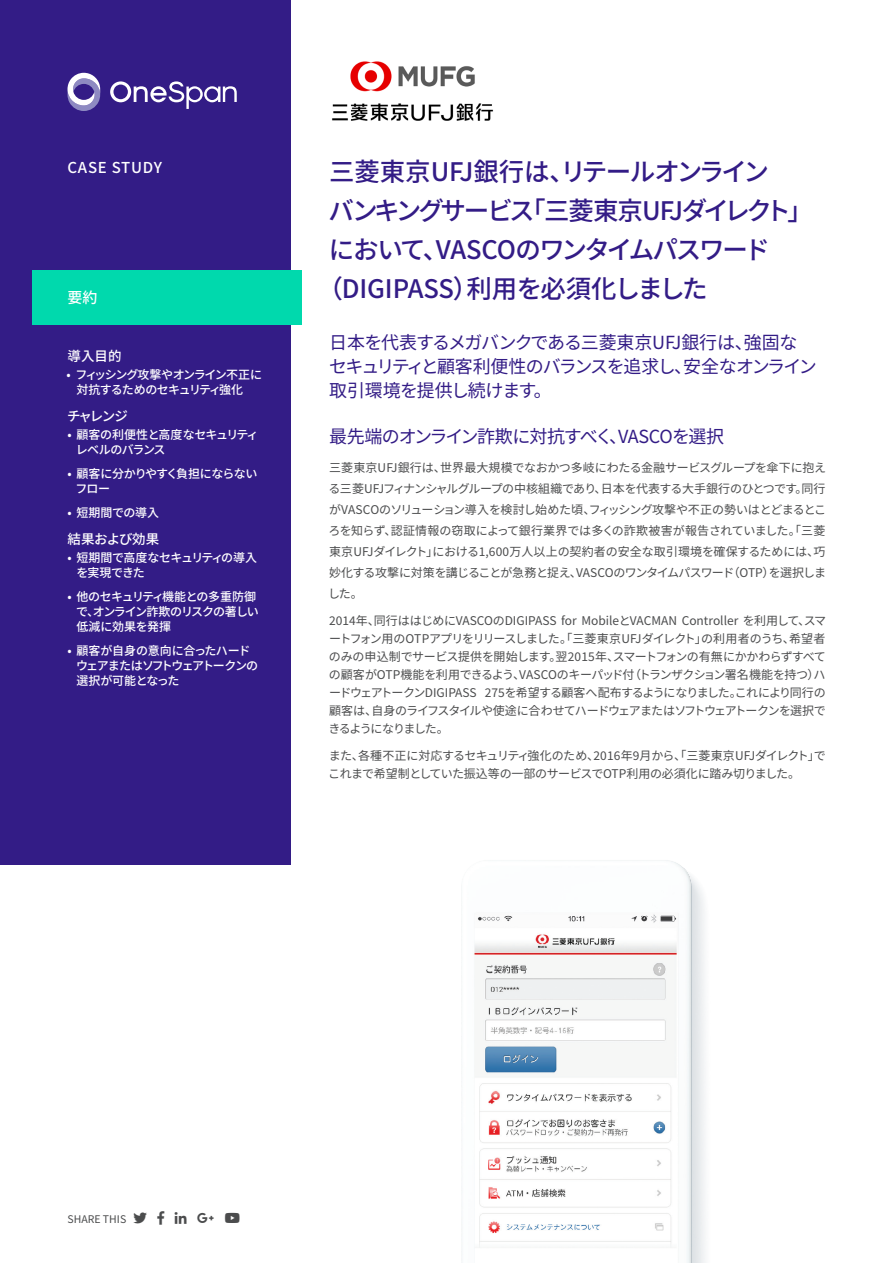
<style>
.page{position:relative;width:893px;height:1263px;background:#fff}
.page>*{position:absolute;margin:0;border:0;box-sizing:border-box;transform-origin:0 0}
.t1{font:500 25.5px "Source Han Sans JP";letter-spacing:-.115em;color:#331c86}
.t2{font:500 25.5px "Source Han Sans JP";letter-spacing:-.065em;color:#331c86}
.t3{font:500 25.5px "Source Han Sans JP";letter-spacing:-.035em;color:#331c86}
.t4{font:500 25.5px "Source Han Sans JP";letter-spacing:-.01em;color:#331c86}
.Text_-_Intro{font:18px/24px "Source Han Sans JP";letter-spacing:-.065em;color:#331c86}
.Text_-_Heads{font:18px "Source Han Sans JP";letter-spacing:-.045em;color:#331c86}
.t5{font:500 15px "Source Han Sans JP";letter-spacing:.05em;color:#fff}
.Sidebar_-_Heads{font:500 13.5px "Source Han Sans JP";letter-spacing:-.035em;color:#fff}
.Text{font:12px/21px "Source Han Sans JP";letter-spacing:-.04em;color:#4b4c4d;text-align:justify}
.t6{font:500 12px/15px "Source Han Sans JP";letter-spacing:-.055em;color:#fff}
.Text-2{font:12px/18px "Source Han Sans JP";letter-spacing:-.02em;color:#4b4c4d}
.t7{font:500 12px/15px "Source Han Sans JP";letter-spacing:-.08em;color:#fff}
.t8{font:500 12px/15px "Source Han Sans JP";letter-spacing:-.035em;color:#fff}
.t9{font:500 12px "Source Han Sans JP";letter-spacing:-.01em;color:#fff}
.t10{font:10.5px "Source Han Sans JP";color:#4b4c4d}
</style>
<div class="page">
<div style="left:0;top:0;width:290px;height:864px;background:#331c86"></div>
<div style="left:33px;top:270px;width:269px;height:54px;background:#00d9ad"></div>
<svg style="left:68px;top:73px;width:32px;height:38px"></svg>
<svg style="left:110px;top:81px;width:127px;height:28px"></svg>
<img style="left:332px;top:61px;width:162px;height:60px">
<img style="left:461px;top:860px;width:244px;height:403px">
<p class="t5" style="left:68px;top:159px;width:96px">CASE STUDY</p>
<p class="t5" style="left:68px;top:289px;width:31px">要約</p>
<p class="Sidebar_-_Heads" style="left:68px;top:349px;width:55px">導入目的</p>
<p class="t7" style="left:76px;top:368px;width:187px;text-indent:-10px">• フィッシング攻撃やオンライン不正に対抗するためのセキュリティ強化</p>
<p class="Sidebar_-_Heads" style="left:67px;top:409px;width:63px">チャレンジ</p>
<p class="t6" style="left:76px;top:428px;width:184px;text-indent:-8px">• 顧客の利便性と高度なセキュリティレベルのバランス</p>
<p class="t8" style="left:76px;top:467px;width:183px;text-indent:-8px">• 顧客に分かりやすく負担にならないフロー</p>
<p class="t9" style="left:68px;top:506px;width:93px">• 短期間での導入</p>
<p class="Sidebar_-_Heads" style="left:68px;top:532px;width:93px">結果および効果</p>
<p class="t6" style="left:76px;top:551px;width:182px;text-indent:-9px">• 短期間で高度なセキュリティの導入を実現できた</p>
<p class="t6" style="left:76px;top:590px;width:184px;text-indent:-9px">• 他のセキュリティ機能との多重防御で、オンライン詐欺のリスクの著しい低減に効果を発揮</p>
<p class="t6" style="left:76px;top:644px;width:184px;text-indent:-9px">• 顧客が自身の意向に合ったハードウェアまたはソフトウェアトークンの選択が可能となった</p>
<p class="t3" style="left:329px;top:157px;width:441px">三菱東京UFJ銀行は、リテールオンライン</p>
<p class="t1" style="left:328px;top:196px;width:486px">バンキングサービス「三菱東京UFJダイレクト」</p>
<p class="t2" style="left:329px;top:235px;width:443px">において、VASCOのワンタイムパスワード</p>
<p class="t4" style="left:317px;top:274px;width:392px">（DIGIPASS）利用を必須化しました</p>
<p class="Text_-_Intro" style="left:329px;top:331px;width:489px">日本を代表するメガバンクである三菱東京UFJ銀行は、強固なセキュリティと顧客利便性のバランスを追求し、安全なオンライン取引環境を提供し続けます。</p>
<p class="Text_-_Heads" style="left:329px;top:427px;width:397px">最先端のオンライン詐欺に対抗すべく、VASCOを選択</p>
<p class="Text" style="left:328px;top:457px;width:499px">三菱東京UFJ銀行は、世界最大規模でなおかつ多岐にわたる金融サービスグループを傘下に抱える三菱UFJフィナンシャルグループの中核組織であり、日本を代表する大手銀行のひとつです。同行がVASCOのソリューション導入を検討し始めた頃、フィッシング攻撃や不正の勢いはとどまるところを知らず、認証情報の窃取によって銀行業界では多くの詐欺被害が報告されていました。「三菱東京UFJダイレクト」における1,600万人以上の契約者の安全な取引環境を確保するためには、巧妙化する攻撃に対策を講じることが急務と捉え、VASCOのワンタイムパスワード（OTP）を選択しました。</p>
<p class="Text" style="left:329px;top:612px;width:499px;line-height:18px">2014年、同行ははじめにVASCOのDIGIPASS for MobileとVACMAN Controller を利用して、スマートフォン用のOTPアプリをリリースしました。「三菱東京UFJダイレクト」の利用者のうち、希望者のみの申込制でサービス提供を開始します。翌2015年、スマートフォンの有無にかかわらずすべての顧客がOTP機能を利用できるよう、VASCOのキーパッド付（トランザクション署名機能を持つ）ハードウェアトークンDIGIPASS 275を希望する顧客へ配布するようになりました。これにより同行の顧客は、自身のライフスタイルや使途に合わせてハードウェアまたはソフトウェアトークンを選択できるようになりました。</p>
<p class="Text-2" style="left:328px;top:747px;width:499px">また、各種不正に対応するセキュリティ強化のため、2016年9月から、「三菱東京UFJダイレクト」でこれまで希望制としていた振込等の一部のサービスでOTP利用の必須化に踏み切りました。</p>
<p class="t10" style="left:68px;top:1213px;width:60px">SHARE THIS</p>
</div>
